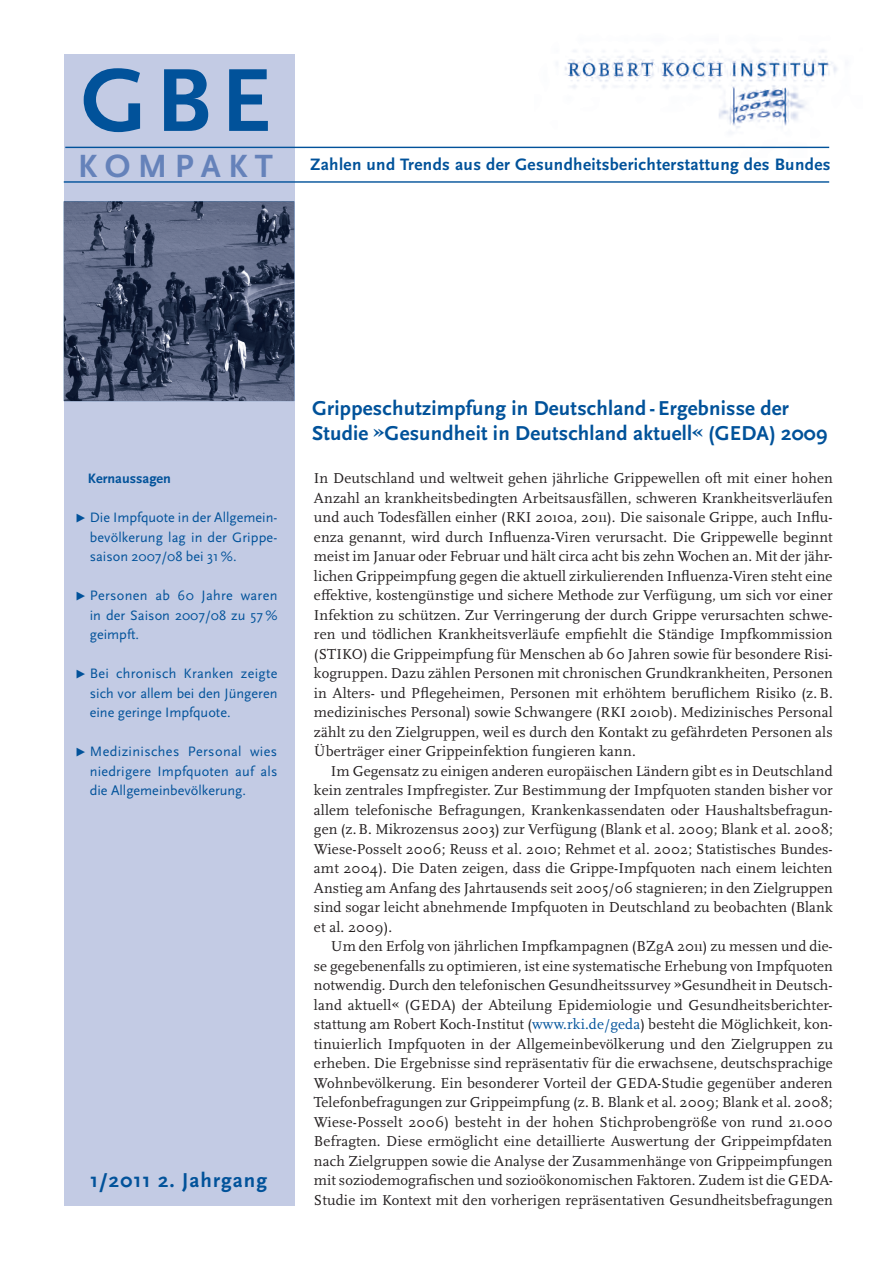
<style>
.page{position:relative;width:893px;height:1263px;background:#fff}
.page>*{position:absolute;margin:0;border:0;box-sizing:border-box;transform-origin:0 0}
.t1{font:700 93.3px "Scala Sans Pro";color:#01529a}
.t2{font:700 33.6px "Scala Sans Pro";letter-spacing:.22em;color:#6582ba}
.t3{font:700 21px/24.8px "Scala Sans Pro";letter-spacing:.01em;color:#01529a}
.t4{font:700 21px "Scala Sans Pro";letter-spacing:.05em;color:#01529a}
.t5{font:700 17.25px "Scala Sans Pro";letter-spacing:.02em;color:#01529a}
.t6{font:15px/19.5px "Scala Pro";letter-spacing:.01em;color:#231f20;text-align:justify}
.t7{font:14.25px/19.5px "Scala Sans Pro";color:#01529a;text-align:justify}
.t8{font:700 14.25px "Scala Sans Pro";color:#01529a}
.s1{font-weight:700;font-style:italic;font-size:12px}
.s2{font-family:"Scala Pro"}
.s3{color:#01529a}
</style>
<div class="page">
<img style="left:535px;top:49px;width:302px;height:100px">
<div style="left:64px;top:54px;width:230px;height:1151px;background:#c3cbe4"></div>
<hr style="left:64px;top:181px;width:765px;height:2px;background:#01529a">
<hr style="left:65px;top:147px;width:764px;height:1px;background:#01529a">
<img style="left:64px;top:201px;width:230px;height:200px">
<h1 class="t1" style="left:81px;top:46px;width:192px">GBE</h1>
<h2 class="t2" style="left:78px;top:146px;width:196px">KOMPAKT</h2>
<p class="t5" style="left:310px;top:155px;width:522px">Zahlen und Trends aus der Gesundheitsberichterstattung des Bundes</p>
<p class="t8" style="left:88px;top:470px;width:85px">Kernaussagen</p>
<p class="t7" style="left:90px;top:508px;width:189px;text-indent:-15px"><span class="s1">▶</span> Die Impfquote in der Allgemein&shy;bevölkerung lag in der Grippe&shy;saison 2007/08 bei 31 %.</p>
<p class="t7" style="left:90px;top:586px;width:189px;text-indent:-15px"><span class="s1">▶</span> Personen ab 60 Jahre waren in der Saison 2007/08 zu 57 % geimpft.</p>
<p class="t7" style="left:90px;top:664px;width:189px;text-indent:-15px"><span class="s1">▶</span> Bei chronisch Kranken zeigte sich vor allem bei den Jüngeren eine geringe Impfquote.</p>
<p class="t7" style="left:90px;top:742px;width:189px;text-indent:-15px"><span class="s1">▶</span> Medizinisches Personal wies niedrigere Impfquoten auf als die Allgemeinbevölkerung.</p>
<h3 class="t4" style="left:90px;top:1168px;width:179px">1/2011 2. Jahrgang</h3>
<h3 class="t3" style="left:312px;top:396px;width:517px">Grippeschutzimpfung in Deutschland - Ergebnisse der<br>Studie <span class="s2">»</span>Gesundheit in Deutschland aktuell<span class="s2">«</span> (GEDA) 2009</h3>
<p class="t6" style="left:314px;top:468px;width:521px">In Deutschland und weltweit gehen jährliche Grippewellen oft mit einer hohen Anzahl an krankheitsbedingten Arbeitsausfällen, schweren Krankheitsverläufen und auch Todesfällen einher (RKI 2010a, 2011). Die saisonale Grippe, auch Influ&shy;enza genannt, wird durch Influenza-Viren verursacht. Die Grippewelle beginnt meist im Januar oder Februar und hält circa acht bis zehn Wochen an. Mit der jähr&shy;lichen Grippeimpfung gegen die aktuell zirkulierenden Influenza-Viren steht eine effektive, kostengünstige und sichere Methode zur Verfügung, um sich vor einer Infektion zu schützen. Zur Verringerung der durch Grippe verursachten schwe&shy;ren und tödlichen Krankheitsverläufe empfiehlt die Ständige Impfkommission (STIKO) die Grippeimpfung für Menschen ab 60 Jahren sowie für besondere Risi&shy;kogruppen. Dazu zählen Personen mit chronischen Grundkrankheiten, Personen in Alters- und Pflegeheimen, Personen mit erhöhtem beruflichem Risiko (z.B. medizinisches Personal) sowie Schwangere (RKI 2010b). Medizinisches Personal zählt zu den Zielgruppen, weil es durch den Kontakt zu gefährdeten Personen als Überträger einer Grippeinfektion fungieren kann.</p>
<p class="t6" style="left:314px;top:761px;width:520px;text-indent:17px">Im Gegensatz zu einigen anderen europäischen Ländern gibt es in Deutschland kein zentrales Impfregister. Zur Bestimmung der Impfquoten standen bisher vor allem telefonische Befragungen, Krankenkassendaten oder Haushaltsbefragun&shy;gen (z.B. Mikrozensus 2003) zur Verfügung (Blank et al. 2009; Blank et al. 2008; Wiese-Posselt 2006; Reuss et al. 2010; Rehmet et al. 2002; Statistisches Bundes&shy;amt 2004). Die Daten zeigen, dass die Grippe-Impfquoten nach einem leichten Anstieg am Anfang des Jahrtausends seit 2005/06 stagnieren; in den Zielgruppen sind sogar leicht abnehmende Impfquoten in Deutschland zu beobachten (Blank et al. 2009).</p>
<p class="t6" style="left:314px;top:936px;width:521px;text-indent:17px">Um den Erfolg von jährlichen Impfkampagnen (BZgA 2011) zu messen und die&shy;se gegebenenfalls zu optimieren, ist eine systematische Erhebung von Impfquoten notwendig. Durch den telefonischen Gesundheitssurvey »Gesundheit in Deutsch&shy;land aktuell« (GEDA) der Abteilung Epidemiologie und Gesundheitsberichter&shy;stattung am Robert Koch-Institut (<span class="s3">www.rki.de/geda</span>) besteht die Möglichkeit, kon&shy;tinuierlich Impfquoten in der Allgemeinbevölkerung und den Zielgruppen zu erheben. Die Ergebnisse sind repräsentativ für die erwachsene, deutschsprachige Wohnbevölkerung. Ein besonderer Vorteil der GEDA-Studie gegenüber anderen Telefonbefragungen zur Grippeimpfung (z.B. Blank et al. 2009; Blank et al. 2008; Wiese-Posselt 2006) besteht in der hohen Stichprobengröße von rund 21.000<br>Befragten. Diese ermöglicht eine detaillierte Auswertung der Grippeimpfdaten nach Zielgruppen sowie die Analyse der Zusammenhänge von Grippeimpfungen mit soziodemografischen und sozioökonomischen Faktoren. Zudem ist die GEDA-Studie im Kontext mit den vorherigen repräsentativen Gesundheitsbefragungen</p>
</div>
